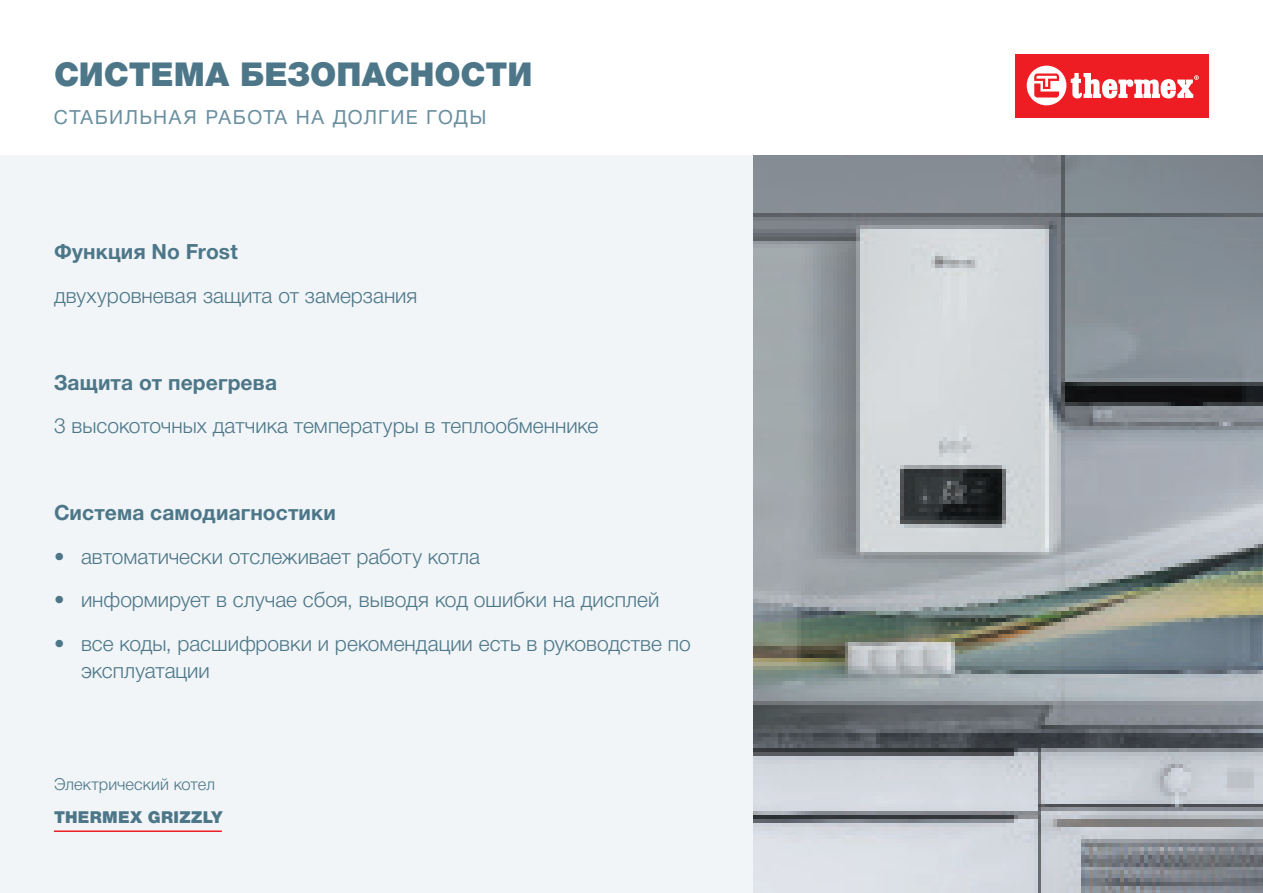
<style>
.page{position:relative;width:1263px;height:893px;background:#fff}
.page>*{position:absolute;margin:0;border:0;box-sizing:border-box;transform-origin:0 0}
.t1{font:900 33px "Helvetica Neue Cyr";letter-spacing:-.005em;color:#4d7789}
.t2{font:300 21px/27px "Helvetica Neue Cyr";color:#4d7789}
.t3{font:700 21px "Helvetica Neue Cyr";letter-spacing:.005em;color:#4d7789}
.t4{font:19.5px "Helvetica Neue Cyr";letter-spacing:.06em;color:#6a8f9f}
.t5{font:300 16.5px "Helvetica Neue Cyr";letter-spacing:.005em;color:#4d7789}
.t6{font:900 16.5px "Helvetica Neue Cyr";letter-spacing:.02em;color:#4d7789}
</style>
<div class="page">
<div style="left:0;top:156px;width:753px;height:737px;background:#f1f5f7"></div>
<div style="left:1015px;top:54px;width:194px;height:63px;background:#ee1d23"></div>
<svg style="left:1027px;top:66px;width:172px;height:39px"></svg>
<hr style="left:54px;top:830px;width:168px;height:2px;background:#ee1d23">
<img style="left:753px;top:156px;width:510px;height:737px">
<h1 class="t1" style="left:54px;top:55px;width:480px">СИСТЕМА БЕЗОПАСНОСТИ</h1>
<p class="t4" style="left:54px;top:106px;width:434px">СТАБИЛЬНАЯ РАБОТА НА ДОЛГИЕ ГОДЫ</p>
<p class="t3" style="left:54px;top:240px;width:185px">Функция No Frost</p>
<p class="t2" style="left:54px;top:282px;width:365px">двухуровневая защита от замерзания</p>
<p class="t3" style="left:54px;top:371px;width:225px">Защита от перегрева</p>
<p class="t2" style="left:54px;top:412px;width:546px">3 высокоточных датчика температуры в теплообменнике</p>
<p class="t3" style="left:54px;top:501px;width:283px">Система самодиагностики</p>
<p class="t2" style="left:54px;top:543px;width:427px">• автоматически отслеживает работу котла</p>
<p class="t2" style="left:54px;top:586px;width:607px">• информирует в случае сбоя, выводя код ошибки на дисплей</p>
<p class="t2" style="left:81px;top:630px;width:611px;text-indent:-27px">• все коды, расшифровки и рекомендации есть в руководстве по эксплуатации</p>
<p class="t5" style="left:54px;top:775px;width:163px">Электрический котел</p>
<p class="t6" style="left:54px;top:808px;width:170px">THERMEX GRIZZLY</p>
</div>
